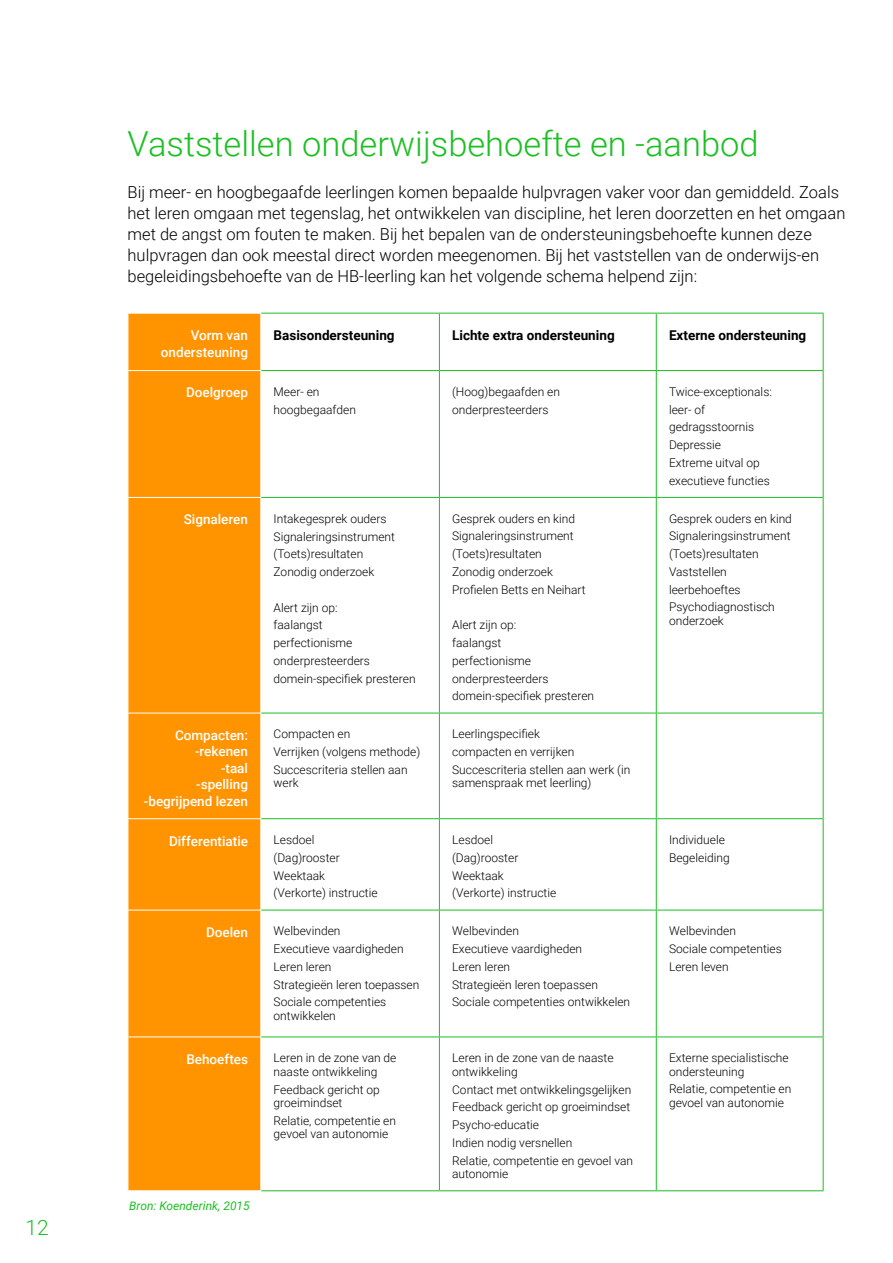
<style>
.page{position:relative;width:893px;height:1263px;background:#fff}
.page>*{position:absolute;margin:0;border:0;box-sizing:border-box;transform-origin:0 0}
.t1{font:300 34.5px "Roboto";color:#1cbf23}
.t2{font:300 21px "Roboto";color:#1cbf23}
.t3{font:300 16.5px/21px "Roboto";color:#000}
.t4{font:500 13.5px/16.5px "Roboto";color:#fff;text-align:right}
.t5{font:700 13.5px "Roboto";color:#000}
.t6{font:300 12px/17.7px "Roboto";color:#000}
.t7{font:italic 12px "Roboto";color:#1cbf23}
</style>
<div class="page">
<div style="left:129px;top:314px;width:131px;height:876px;background:#ff9300"></div>
<hr style="left:439px;top:313px;width:1px;height:57px;background:#1cbf23">
<hr style="left:656px;top:313px;width:1px;height:57px;background:#1cbf23">
<hr style="left:261px;top:370px;width:178px;height:1px;background:#1cbf23">
<hr style="left:439px;top:370px;width:217px;height:1px;background:#1cbf23">
<hr style="left:439px;top:371px;width:1px;height:126px;background:#1cbf23">
<hr style="left:656px;top:370px;width:167px;height:1px;background:#1cbf23">
<hr style="left:656px;top:371px;width:1px;height:126px;background:#1cbf23">
<hr style="left:261px;top:497px;width:178px;height:1px;background:#1cbf23">
<hr style="left:439px;top:497px;width:217px;height:1px;background:#1cbf23">
<hr style="left:439px;top:498px;width:1px;height:215px;background:#1cbf23">
<hr style="left:656px;top:497px;width:167px;height:1px;background:#1cbf23">
<hr style="left:656px;top:498px;width:1px;height:215px;background:#1cbf23">
<hr style="left:261px;top:713px;width:178px;height:1px;background:#1cbf23">
<hr style="left:439px;top:713px;width:217px;height:1px;background:#1cbf23">
<hr style="left:439px;top:713px;width:1px;height:105px;background:#1cbf23">
<hr style="left:656px;top:713px;width:167px;height:1px;background:#1cbf23">
<hr style="left:656px;top:713px;width:1px;height:105px;background:#1cbf23">
<hr style="left:261px;top:818px;width:178px;height:1px;background:#1cbf23">
<hr style="left:439px;top:818px;width:217px;height:1px;background:#1cbf23">
<hr style="left:439px;top:819px;width:1px;height:91px;background:#1cbf23">
<hr style="left:656px;top:818px;width:167px;height:1px;background:#1cbf23">
<hr style="left:656px;top:819px;width:1px;height:91px;background:#1cbf23">
<hr style="left:261px;top:910px;width:178px;height:1px;background:#1cbf23">
<hr style="left:439px;top:910px;width:217px;height:1px;background:#1cbf23">
<hr style="left:439px;top:910px;width:1px;height:126px;background:#1cbf23">
<hr style="left:656px;top:910px;width:167px;height:1px;background:#1cbf23">
<hr style="left:656px;top:910px;width:1px;height:126px;background:#1cbf23">
<hr style="left:261px;top:1036px;width:178px;height:1px;background:#1cbf23">
<hr style="left:439px;top:1036px;width:217px;height:1px;background:#1cbf23">
<hr style="left:439px;top:1037px;width:1px;height:153px;background:#1cbf23">
<hr style="left:656px;top:1036px;width:167px;height:1px;background:#1cbf23">
<hr style="left:656px;top:1037px;width:1px;height:153px;background:#1cbf23">
<hr style="left:128px;top:370px;width:133px;height:1px;background:#fff">
<hr style="left:128px;top:497px;width:133px;height:1px;background:#fff">
<hr style="left:128px;top:713px;width:133px;height:1px;background:#fff">
<hr style="left:128px;top:818px;width:133px;height:1px;background:#fff">
<hr style="left:128px;top:910px;width:133px;height:1px;background:#fff">
<hr style="left:128px;top:1036px;width:133px;height:1px;background:#fff">
<hr style="left:261px;top:313px;width:178px;height:1px;background:#1cbf23">
<hr style="left:439px;top:313px;width:217px;height:1px;background:#1cbf23">
<hr style="left:656px;top:313px;width:167px;height:1px;background:#1cbf23">
<hr style="left:823px;top:313px;width:1px;height:57px;background:#1cbf23">
<hr style="left:823px;top:371px;width:1px;height:126px;background:#1cbf23">
<hr style="left:823px;top:498px;width:1px;height:215px;background:#1cbf23">
<hr style="left:823px;top:713px;width:1px;height:105px;background:#1cbf23">
<hr style="left:823px;top:819px;width:1px;height:91px;background:#1cbf23">
<hr style="left:823px;top:910px;width:1px;height:126px;background:#1cbf23">
<hr style="left:823px;top:1037px;width:1px;height:153px;background:#1cbf23">
<hr style="left:261px;top:1190px;width:178px;height:1px;background:#1cbf23">
<hr style="left:439px;top:1190px;width:217px;height:1px;background:#1cbf23">
<hr style="left:656px;top:1190px;width:167px;height:1px;background:#1cbf23">
<h2 class="t2" style="left:26px;top:1213px;width:25px">12</h2>
<h1 class="t1" style="left:128px;top:120px;width:633px">Vaststellen onderwijsbehoefte en -aanbod</h1>
<p class="t3" style="left:128px;top:181px;width:719px">Bij meer- en hoogbegaafde leerlingen komen bepaalde hulpvragen vaker voor dan gemiddeld. Zoals het leren omgaan met tegenslag, het ontwikkelen van discipline, het leren doorzetten en het omgaan met de angst om fouten te maken. Bij het bepalen van de ondersteuningsbehoefte kunnen deze hulpvragen dan ook meestal direct worden meegenomen. Bij het vaststellen van de onderwijs-en begeleidingsbehoefte van de HB-leerling kan het volgende schema helpend zijn:</p>
<p class="t4" style="left:161px;top:326px;width:89px">Vorm van ondersteuning</p>
<p class="t5" style="left:274px;top:326px;width:123px">Basisondersteuning</p>
<p class="t5" style="left:452px;top:326px;width:164px">Lichte extra ondersteuning</p>
<p class="t5" style="left:669px;top:326px;width:139px">Externe ondersteuning</p>
<p class="t4" style="left:186px;top:384px;width:63px">Doelgroep</p>
<p class="t6" style="left:274px;top:382px;width:84px">Meer- en hoogbegaafden</p>
<p class="t6" style="left:452px;top:382px;width:109px">(Hoog)begaafden en onderpresteerders</p>
<p class="t6" style="left:669px;top:382px;width:104px">Twice-exceptionals: leer- of gedragsstoornis<br>Depressie<br>Extreme uitval op executieve functies</p>
<p class="t4" style="left:184px;top:511px;width:66px">Signaleren</p>
<p class="t6" style="left:274px;top:509px;width:123px">Intakegesprek ouders<br>Signaleringsinstrument (Toets)resultaten<br>Zonodig onderzoek</p>
<p class="t6" style="left:274px;top:598px;width:144px">Alert zijn op:<br>faalangst<br>perfectionisme onderpresteerders domein-specifiek presteren</p>
<p class="t6" style="left:669px;top:509px;width:124px">Gesprek ouders en kind<br>Signaleringsinstrument (Toets)resultaten<br>Vaststellen leerbehoeftes<br>Psychodiagnostisch</p>
<p class="t6" style="left:669px;top:611px;width:56px">onderzoek</p>
<p class="t6" style="left:452px;top:509px;width:135px">Gesprek ouders en kind<br>Signaleringsinstrument (Toets)resultaten<br>Zonodig onderzoek<br>Profielen Betts en Neihart</p>
<p class="t6" style="left:452px;top:616px;width:144px">Alert zijn op:<br>faalangst<br>perfectionisme onderpresteerders domein-specifiek presteren</p>
<p class="t4" style="left:144px;top:726px;width:106px">Compacten: -rekenen<br>-taal<br>-spelling -begrijpend lezen</p>
<p class="t6" style="left:274px;top:725px;width:148px">Compacten en<br>Verrijken (volgens methode)<br>Succescriteria stellen aan</p>
<p class="t6" style="left:274px;top:774px;width:27px">werk</p>
<p class="t6" style="left:452px;top:725px;width:180px">Leerlingspecifiek<br>compacten en verrijken<br>Succescriteria stellen aan werk (in</p>
<p class="t6" style="left:452px;top:774px;width:141px">samenspraak met leerling)</p>
<p class="t4" style="left:169px;top:832px;width:81px">Differentiatie</p>
<p class="t6" style="left:274px;top:830px;width:106px">Lesdoel (Dag)rooster<br>Weektaak (Verkorte) instructie</p>
<p class="t6" style="left:452px;top:830px;width:106px">Lesdoel (Dag)rooster<br>Weektaak (Verkorte) instructie</p>
<p class="t6" style="left:669px;top:830px;width:62px">Individuele<br>Begeleiding</p>
<p class="t4" style="left:206px;top:923px;width:43px">Doelen</p>
<p class="t6" style="left:274px;top:922px;width:147px">Welbevinden<br>Executieve vaardigheden<br>Leren leren<br>Strategieën leren toepassen<br>Sociale competenties</p>
<p class="t6" style="left:274px;top:1006px;width:64px">ontwikkelen</p>
<p class="t6" style="left:452px;top:922px;width:180px">Welbevinden<br>Executieve vaardigheden<br>Leren leren<br>Strategieën leren toepassen<br>Sociale competenties ontwikkelen</p>
<p class="t6" style="left:669px;top:922px;width:114px">Welbevinden<br>Sociale competenties<br>Leren leven</p>
<p class="t4" style="left:186px;top:1050px;width:63px">Behoeftes</p>
<p class="t6" style="left:274px;top:1051px;width:124px;line-height:13.5px">Leren in de zone van de naaste ontwikkeling</p>
<p class="t6" style="left:274px;top:1082px;width:108px;line-height:13.5px">Feedback gericht op groeimindset</p>
<p class="t6" style="left:274px;top:1113px;width:124px;line-height:13.5px">Relatie, competentie en gevoel van autonomie</p>
<p class="t7" style="left:129px;top:1197px;width:122px">Bron: Koenderink, 2015</p>
<p class="t6" style="left:452px;top:1051px;width:163px;line-height:13.5px">Leren in de zone van de naaste ontwikkeling</p>
<p class="t6" style="left:452px;top:1080px;width:182px">Contact met ontwikkelingsgelijken<br>Feedback gericht op groeimindset<br>Psycho-educatie<br>Indien nodig versnellen<br>Relatie, competentie en gevoel van</p>
<p class="t6" style="left:452px;top:1164px;width:58px">autonomie</p>
<p class="t6" style="left:669px;top:1051px;width:121px;line-height:13.5px">Externe specialistische ondersteuning</p>
<p class="t6" style="left:669px;top:1082px;width:124px;line-height:13.5px">Relatie, competentie en gevoel van autonomie</p>
</div>
